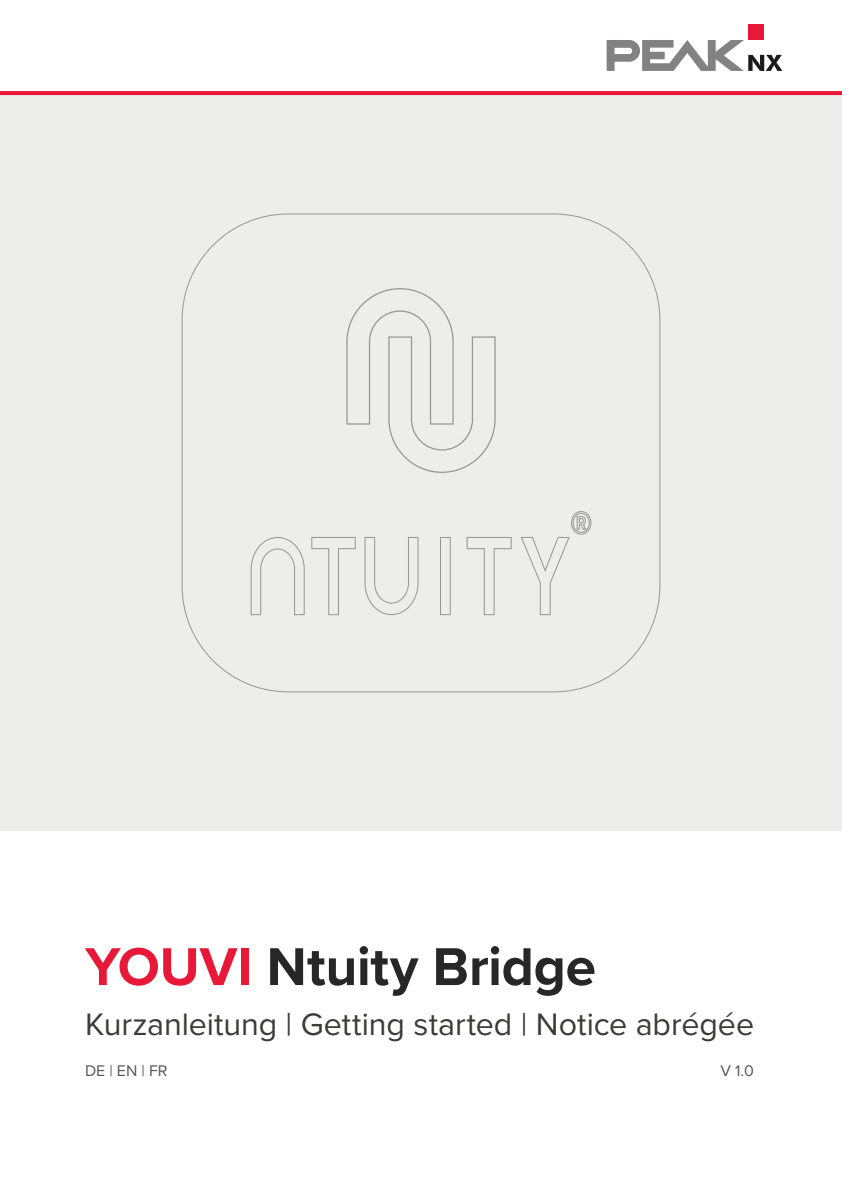
<style>
.page{position:relative;width:842px;height:1191px;background:#fff}
.page>*{position:absolute;margin:0;border:0;box-sizing:border-box;transform-origin:0 0}
.Cover_Headline{font:700 55.2px "Proxima Nova";letter-spacing:-.005em;color:#272727}
.Cover_Subheading{font:32.2px "Proxima Nova";color:#3b3b39}
.Versionsnummer_Titel{font:16px "Proxima Nova";color:#565655}
.s1{color:#e81839}
</style>
<div class="page">
<div style="left:0;top:93px;width:842px;height:738px;background:#ededec"></div>
<div style="left:748px;top:24px;width:16px;height:16px;background:#e81839"></div>
<svg style="left:607px;top:40px;width:175px;height:31px"></svg>
<svg style="left:0;top:91px;width:842px;height:4px;background:#e81b3c"></svg>
<svg style="left:346px;top:288px;width:150px;height:185px"></svg>
<svg style="left:250px;top:511px;width:342px;height:104px"></svg>
<p class="Cover_Headline" style="left:85px;top:925px;width:512px"><span class="s1">YOUVI</span> Ntuity Bridge</p>
<p class="Cover_Subheading" style="left:85px;top:1000px;width:671px">Kurzanleitung | Getting started | Notice abrégée</p>
<p class="Versionsnummer_Titel" style="left:85px;top:1058px;width:84px">DE | EN | FR</p>
<p class="Versionsnummer_Titel" style="left:720px;top:1059px;width:35px">V 1.0</p>
</div>
